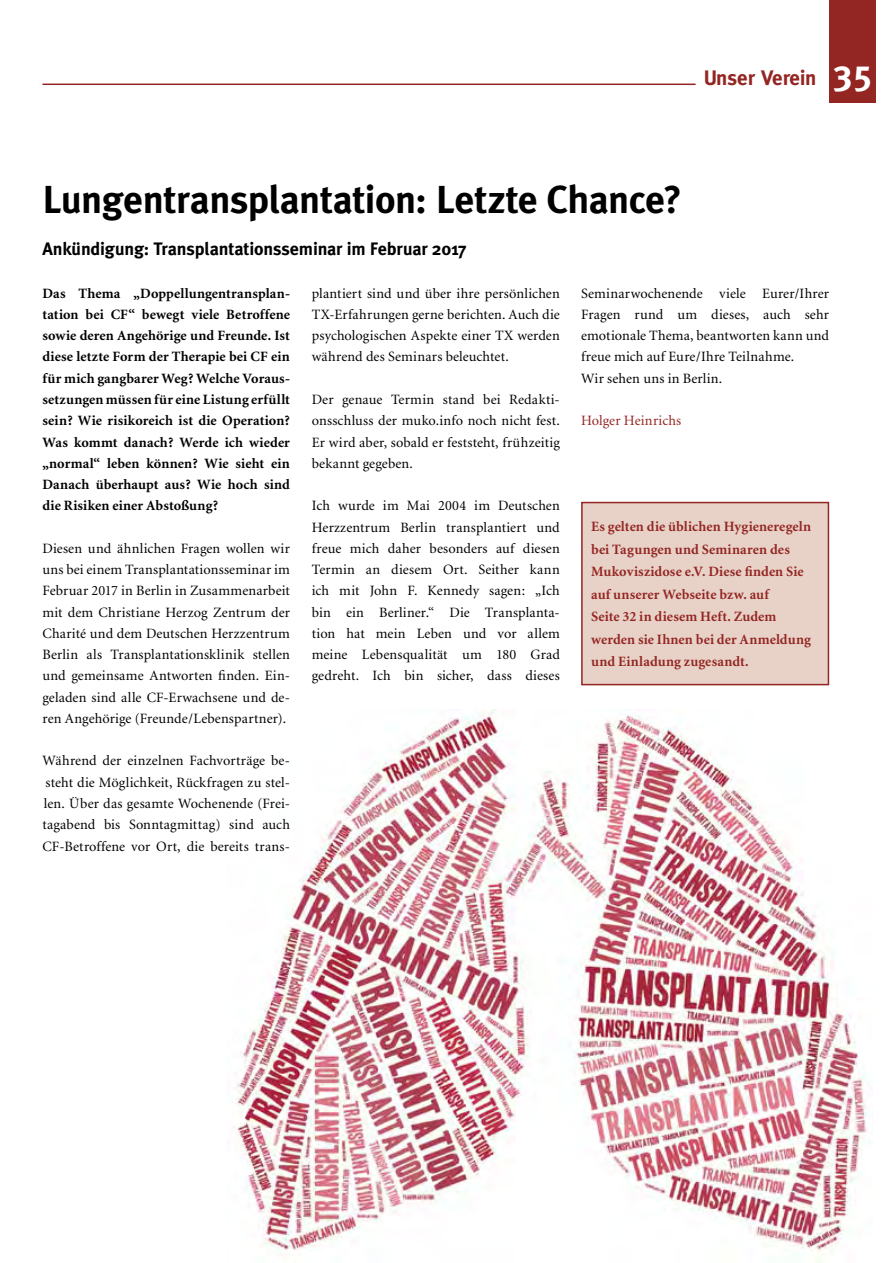
<style>
.page{position:relative;width:893px;height:1263px;background:#fff}
.page>*{position:absolute;margin:0;border:0;box-sizing:border-box;transform-origin:0 0}
.t1{font:700 39px "Meta Plus";letter-spacing:-.01em;color:#000}
.t2{font:700 21px "Meta";color:#932623}
.t3{font:700 18px "Meta Plus";letter-spacing:-.01em;color:#000}
.t4{font:14.25px/21.3px "Minion";letter-spacing:.01em;color:#000;text-align:justify}
.t5{font:700 14.25px/21.3px "Minion";letter-spacing:.01em;color:#000;text-align:justify}
.t6{font:700 14.25px/22.5px "Minion";letter-spacing:.01em;color:#932623}
.t7{font:14.25px "Minion";letter-spacing:.01em;color:#932623}
.s1{font-size:36px;color:#fff}
</style>
<div class="page">
<img style="left:234px;top:710px;width:638px;height:553px">
<div style="left:829px;top:0;width:47px;height:102px;background:#932623"></div>
<hr style="left:42px;top:84px;width:654px;height:1px;background:#932623">
<div style="left:582px;top:502px;width:246px;height:183px;background:#e8d2c8"></div>
<div style="left:581px;top:502px;width:248px;height:183px;border:2px solid #932623"></div>
<h2 class="t2" style="left:704px;top:66px;width:169px">Unser Verein <span class="s1">35</span></h2>
<h1 class="t1" style="left:42px;top:177px;width:641px">Lungentransplantation: Letzte Chance?</h1>
<p class="t3" style="left:42px;top:238px;width:426px">Ankündigung: Transplantationsseminar im Februar 2017</p>
<p class="t4" style="left:581px;top:283px;width:250px;text-align:left">Seminarwochenende viele Eurer/Ihrer Fragen rund um dieses, auch sehr emotionale Thema, beantworten kann und freue mich auf Eure/Ihre Teilnahme.<br>Wir sehen uns in Berlin.</p>
<p class="t7" style="left:581px;top:414px;width:102px">Holger Heinrichs</p>
<p class="t4" style="left:312px;top:283px;width:250px">plantiert sind und über ihre persönlichen TX-Erfahrungen gerne berichten. Auch die psychologischen Aspekte einer TX werden während des Seminars beleuchtet.</p>
<p class="t4" style="left:312px;top:389px;width:250px">Der genaue Termin stand bei Redakti&shy;onsschluss der muko.info noch nicht fest.<br>Er wird aber, sobald er feststeht, frühzeitig bekannt gegeben.</p>
<p class="t4" style="left:312px;top:496px;width:250px">Ich wurde im Mai 2004 im Deutschen Herzzentrum Berlin transplantiert und freue mich daher besonders auf diesen Termin an diesem Ort. Seither kann ich mit John F. Kennedy sagen: „Ich bin ein Berliner.“ Die Transplanta&shy;tion hat mein Leben und vor allem meine Lebensqualität um 180 Grad gedreht. Ich bin sicher, dass dieses</p>
<p class="t5" style="left:42px;top:283px;width:249px">Das Thema „Doppellungentransplan&shy;tation bei CF“ bewegt viele Betroffene sowie deren Angehörige und Freunde. Ist diese letzte Form der Therapie bei CF ein für mich gangbarer Weg? Welche Voraus&shy;setzungen müssen für eine Listung erfüllt sein? Wie risikoreich ist die Operation?<br>Was kommt danach? Werde ich wieder „normal“ leben können? Wie sieht ein Danach überhaupt aus? Wie hoch sind die Risiken einer Abstoßung?</p>
<p class="t4" style="left:42px;top:538px;width:249px">Diesen und ähnlichen Fragen wollen wir uns bei einem Transplantationsseminar im Februar 2017 in Berlin in Zusammenarbeit mit dem Christiane Herzog Zentrum der Charité und dem Deutschen Herzzentrum Berlin als Transplantationsklinik stellen und gemeinsame Antworten finden. Ein&shy;geladen sind alle CF-Erwachsene und de&shy;ren Angehörige (Freunde/Lebenspartner).</p>
<p class="t4" style="left:42px;top:751px;width:249px">Während der einzelnen Fachvorträge be&shy;steht die Möglichkeit, Rückfragen zu stel&shy;len. Über das gesamte Wochenende (Frei&shy;tagabend bis Sonntagmittag) sind auch CF-Betroffene vor Ort, die bereits trans-</p>
<p class="t6" style="left:591px;top:516px;width:221px">Es gelten die üblichen Hygieneregeln bei Tagungen und Seminaren des<br>Mukoviszidose e.V. Diese finden Sie auf unserer Webseite bzw. auf<br>Seite 32 in diesem Heft. Zudem werden sie Ihnen bei der Anmeldung und Einladung zugesandt.</p>
</div>
